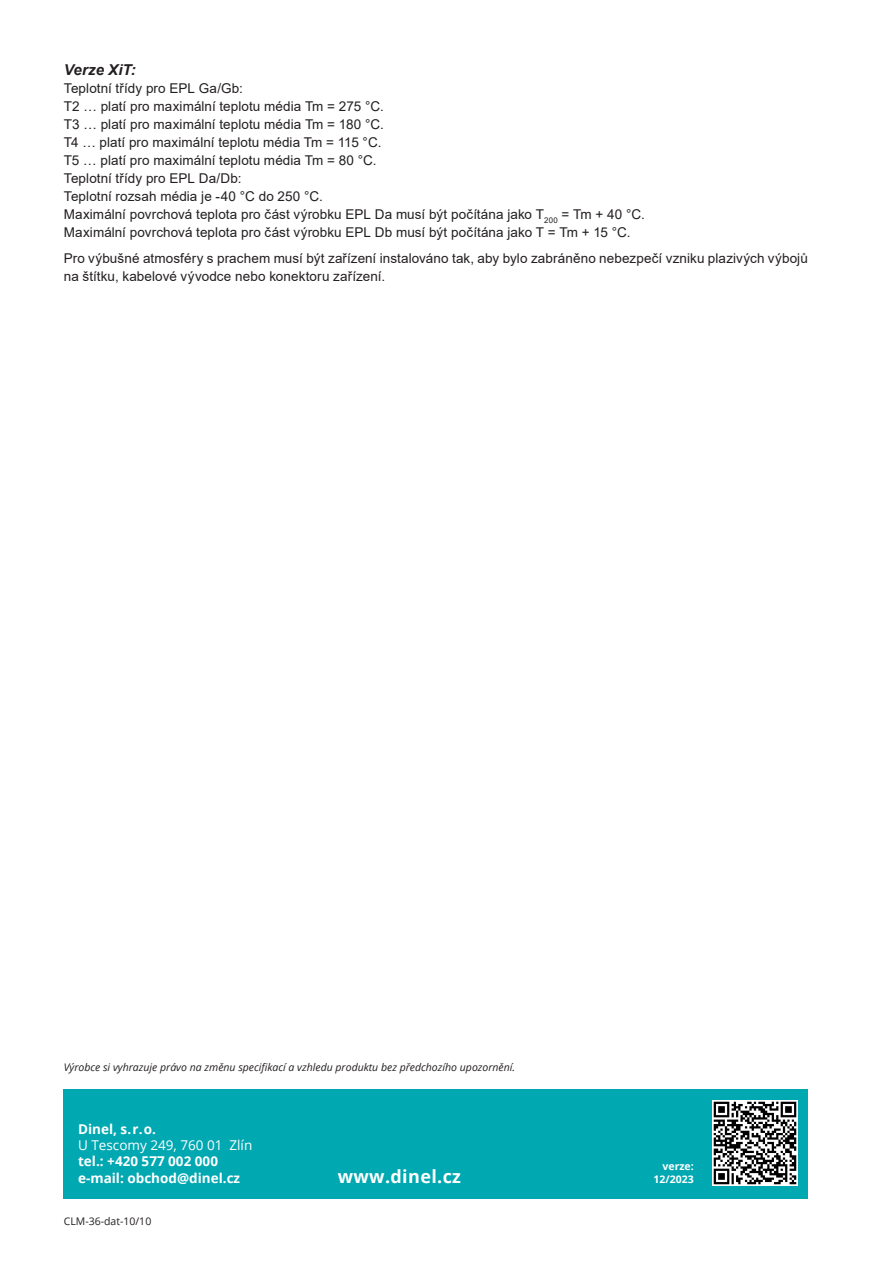
<style>
.page{position:relative;width:893px;height:1263px;background:#fff}
.page>*{position:absolute;margin:0;border:0;box-sizing:border-box;transform-origin:0 0}
.t1{font:700 18px "Open Sans";letter-spacing:.02em;color:#fff}
.t2{font:italic 700 15px "Arial";letter-spacing:.005em;color:#231f20}
.t3{font:13.5px/18px "Arial";letter-spacing:.005em;color:#231f20}
.t4{font:700 13.5px/16.2px "Open Sans";color:#fff}
.t5{font:13.5px "Open Sans";color:#fff}
.t6{font:italic 10.5px "Open Sans";color:#231f20}
.t7{font:10.5px "Open Sans";color:#231f20}
.t8{font:700 10.5px/12.6px "Open Sans";color:#fff;text-align:right}
</style>
<div class="page">
<div style="left:64px;top:1089px;width:744px;height:110px;background:#00a8b1"></div>
<img style="left:712px;top:1101px;width:85px;height:85px">
<p class="t2" style="left:64px;top:59px;width:73px">Verze XiT:</p>
<p class="t3" style="left:64px;top:79px;width:583px">Teplotní třídy pro EPL Ga/Gb:<br>T2 … platí pro maximální teplotu média Tm = 275 °C.<br>T3 … platí pro maximální teplotu média Tm = 180 °C.<br>T4 … platí pro maximální teplotu média Tm = 115 °C.<br>T5 … platí pro maximální teplotu média Tm = 80 °C.<br>Teplotní třídy pro EPL Da/Db:<br>Teplotní rozsah média je -40 °C do 250 °C.<br>Maximální povrchová teplota pro část výrobku EPL Da musí být počítána jako T<sub>200</sub> = Tm + 40 °C.<br>Maximální povrchová teplota pro část výrobku EPL Db musí být počítána jako T = Tm + 15 °C.</p>
<p class="t3" style="left:64px;top:249px;width:746px">Pro výbušné atmosféry s prachem musí být zařízení instalováno tak, aby bylo zabráněno nebezpečí vzniku plazivých výbojů na štítku, kabelové vývodce nebo konektoru zařízení.</p>
<p class="t6" style="left:64px;top:1060px;width:453px">Výrobce si vyhrazuje právo na změnu specifikací a vzhledu produktu bez předchozího upozornění.</p>
<p class="t4" style="left:78px;top:1120px;width:79px">Dinel, s. r. o.</p>
<p class="t5" style="left:78px;top:1136px;width:176px">U Tescomy 249, 760 01 Zlín</p>
<p class="t4" style="left:78px;top:1153px;width:164px">tel.: +420 577 002 000 e-mail: obchod@dinel.cz</p>
<p class="t7" style="left:64px;top:1213px;width:89px">CLM-36-dat-10/10</p>
<h1 class="t1" style="left:338px;top:1163px;width:125px">www.dinel.cz</h1>
<p class="t8" style="left:653px;top:1159px;width:42px">verze:<br>12/2023</p>
</div>
